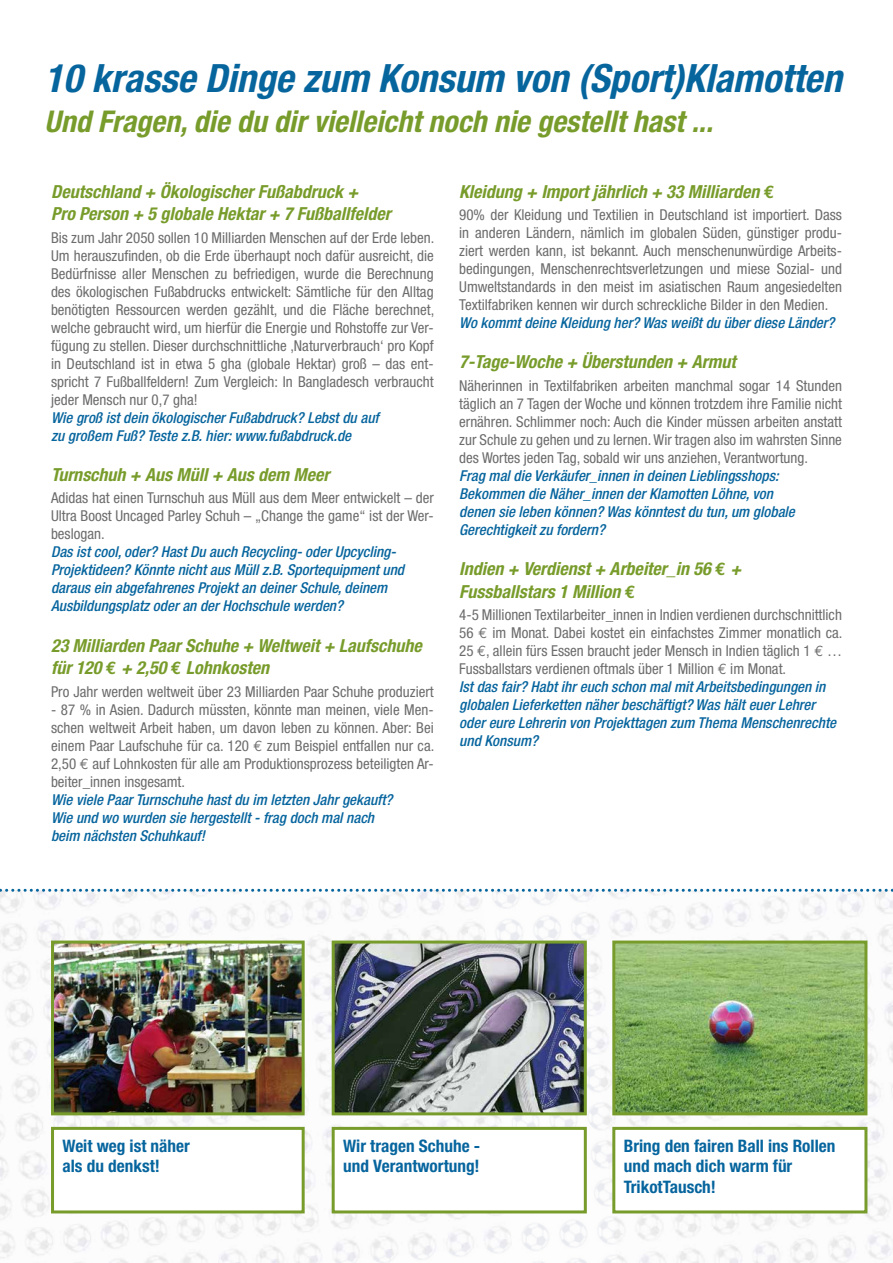
<style>
.page{position:relative;width:893px;height:1263px;background:#fff}
.page>*{position:absolute;margin:0;border:0;box-sizing:border-box;transform-origin:0 0}
.t1{font:italic 700 condensed 39px "Helvetica Neue";color:#07659e}
.t2{font:italic 700 condensed 30px "Helvetica Neue";color:#789c2b}
.t3{font:italic 700 condensed 18px/22.5px "Helvetica Neue";color:#789c2b}
.t4{font:700 condensed 17.25px/20.7px "Helvetica Neue";color:#07659e}
.t5{font:condensed 15px/18px "Helvetica Neue";color:#6c6c6c;text-align:justify}
.t6{font:italic 500 condensed 15px/18px "Helvetica Neue";color:#07659e}
.s1{font-family:"Euro Mono";font-style:normal;font-stretch:normal}
.s2{font-family:"Euro Mono";font-stretch:normal}
.s3{font-weight:500;font-style:italic;color:#07659e}
</style>
<div class="page">
<img style="left:0;top:892px;width:481px;height:371px">
<img style="left:481px;top:892px;width:104px;height:371px">
<img style="left:585px;top:892px;width:308px;height:371px">
<img style="left:311px;top:1246px;width:203px;height:17px">
<svg style="left:0;top:889px;width:893px;height:3px"></svg>
<img style="left:336px;top:944px;width:247px;height:167px">
<div style="left:332px;top:940px;width:255px;height:175px;border:3px solid #789c2b"></div>
<img style="left:55px;top:944px;width:246px;height:167px">
<div style="left:51px;top:940px;width:254px;height:175px;border:3px solid #789c2b"></div>
<img style="left:616px;top:944px;width:247px;height:167px">
<div style="left:612px;top:940px;width:255px;height:175px;border:3px solid #789c2b"></div>
<div style="left:333px;top:1128px;width:252px;height:84px;background:#fff"></div>
<div style="left:332px;top:1127px;width:255px;height:86px;border:3px solid #789c2b"></div>
<div style="left:53px;top:1128px;width:250px;height:84px;background:#fff"></div>
<div style="left:51px;top:1127px;width:254px;height:86px;border:3px solid #789c2b"></div>
<div style="left:614px;top:1128px;width:252px;height:84px;background:#fff"></div>
<div style="left:612px;top:1127px;width:255px;height:86px;border:3px solid #789c2b"></div>
<h1 class="t1" style="left:45px;top:54px;width:799px">10 krasse Dinge zum Konsum von (Sport)Klamotten</h1>
<h2 class="t2" style="left:45px;top:103px;width:670px">Und Fragen, die du dir vielleicht noch nie gestellt hast ...</h2>
<p class="t3" style="left:51px;top:180px;width:341px">Deutschland + Ökologischer Fußabdruck +<br>Pro Person + 5 globale Hektar + 7 Fußballfelder</p>
<p class="t5" style="left:51px;top:228px;width:385px">Bis zum Jahr 2050 sollen 10 Milliarden Menschen auf der Erde leben.<br>Um herauszufinden, ob die Erde überhaupt noch dafür ausreicht, die Bedürfnisse aller Menschen zu befriedigen, wurde die Berechnung des ökologischen Fußabdrucks entwickelt: Sämtliche für den Alltag benötigten Ressourcen werden gezählt, und die Fläche berechnet, welche gebraucht wird, um hierfür die Energie und Rohstoffe zur Ver&shy;fügung zu stellen. Dieser durchschnittliche ‚Naturverbrauch‘ pro Kopf in Deutschland ist in etwa 5 gha (globale Hektar) groß – das ent&shy;spricht 7 Fußballfeldern! Zum Vergleich: In Bangladesch verbraucht jeder Mensch nur 0,7 gha!</p>
<p class="t6" style="left:51px;top:408px;width:329px">Wie groß ist dein ökologischer Fußabdruck? Lebst du auf zu großem Fuß? Teste z.B. hier: www.fußabdruck.de</p>
<p class="t3" style="left:51px;top:463px;width:280px">Turnschuh + Aus Müll + Aus dem Meer</p>
<p class="t5" style="left:51px;top:489px;width:384px">Adidas hat einen Turnschuh aus Müll aus dem Meer entwickelt – der Ultra Boost Uncaged Parley Schuh – „Change the game“ ist der Wer&shy;beslogan.</p>
<p class="t6" style="left:51px;top:543px;width:355px">Das ist cool, oder? Hast Du auch Recycling- oder Upcycling-Projektideen? Könnte nicht aus Müll z.B. Sportequipment und daraus ein abgefahrenes Projekt an deiner Schule, deinem Ausbildungsplatz oder an der Hochschule werden?</p>
<p class="t3" style="left:51px;top:634px;width:372px">23 Milliarden Paar Schuhe + Weltweit + Lauf schuhe für 120 <span class="s1">€</span> + 2,50 <span class="s1">€</span> Lohnkosten</p>
<p class="t5" style="left:51px;top:682px;width:384px">Pro Jahr werden weltweit über 23 Milliarden Paar Schuhe produziert</p>
<p class="t5" style="left:51px;top:700px;width:385px">- 87 % in Asien. Dadurch müssten, könnte man meinen, viele Men&shy;schen weltweit Arbeit haben, um davon leben zu können. Aber: Bei einem Paar Laufschuhe für ca. 120 <span class="s2">€</span> zum Beispiel entfallen nur ca.<br>2,50 <span class="s2">€</span> auf Lohnkosten für alle am Produktionsprozess beteiligten Ar&shy;beiter_innen insgesamt.</p>
<p class="t6" style="left:51px;top:790px;width:343px">Wie viele Paar Turnschuhe hast du im letzten Jahr gekauft?<br>Wie und wo wurden sie hergestellt - frag doch mal nach beim nächsten Schuhkauf!</p>
<p class="t3" style="left:459px;top:180px;width:317px">Kleidung + Import jährlich + 33 Milliarden <span class="s1">€</span></p>
<p class="t5" style="left:459px;top:206px;width:384px">90% der Kleidung und Textilien in Deutschland ist importiert. Dass in anderen Ländern, nämlich im globalen Süden, günstiger produ&shy;ziert werden kann, ist bekannt. Auch menschenunwürdige Arbeits&shy;bedingungen, Menschenrechtsverletzungen und miese Sozial- und Umweltstandards in den meist im asiatischen Raum angesiedelten Textilfabriken kennen wir durch schreckliche Bilder in den Medien.</p>
<p class="t6" style="left:459px;top:314px;width:377px">Wo kommt deine Kleidung her? Was weißt du über diese Länder?</p>
<p class="t3" style="left:459px;top:351px;width:278px">7-Tage-Woche + Überstunden + Armut</p>
<p class="t5" style="left:459px;top:377px;width:384px">Näherinnen in Textilfabriken arbeiten manchmal sogar 14 Stunden täglich an 7 Tagen der Woche und können trotzdem ihre Familie nicht ernähren. Schlimmer noch: Auch die Kinder müssen arbeiten anstatt zur Schule zu gehen und zu lernen. Wir tragen also im wahrsten Sinne des Wortes jeden Tag, sobald wir uns anziehen, Verantwortung.</p>
<p class="t6" style="left:459px;top:466px;width:337px">Frag mal die Verkäufer_innen in deinen Lieblingsshops:<br>Bekommen die Näher_innen der Klamotten Löhne, von denen sie leben können? Was könntest du tun, um globale Gerechtigkeit zu fordern?</p>
<p class="t3" style="left:459px;top:557px;width:283px">Indien + Verdienst + Arbeiter_in 56 <span class="s1">€</span> +<br>Fussballstars 1 Million <span class="s1">€</span></p>
<p class="t5" style="left:459px;top:606px;width:385px;text-align:left">4-5 Millionen Textilarbeiter_innen in Indien verdienen durchschnittlich 56 <span class="s2">€</span> im Monat. Dabei kostet ein einfachstes Zimmer monatlich ca.<br>25 <span class="s2">€</span>, allein fürs Essen braucht jeder Mensch in Indien täglich 1 <span class="s2">€</span> … Fussballstars verdienen oftmals über 1 Million <span class="s2">€</span> im Monat.<br><span class="s3">Ist das fair? Habt ihr euch schon mal mit Arbeitsbedingungen in globalen Lieferketten näher beschäftigt? Was hält euer Lehrer oder eure Lehrerin von Projekttagen zum Thema Menschenrechte und Konsum?</span></p>
<p class="t4" style="left:63px;top:1135px;width:129px">Weit weg ist näher als du denkst!</p>
<p class="t4" style="left:624px;top:1135px;width:213px">Bring den fairen Ball ins Rollen und mach dich warm für<br>TrikotTausch!</p>
<p class="t4" style="left:343px;top:1135px;width:138px">Wir tragen Schuhe - und Verantwortung!</p>
</div>
